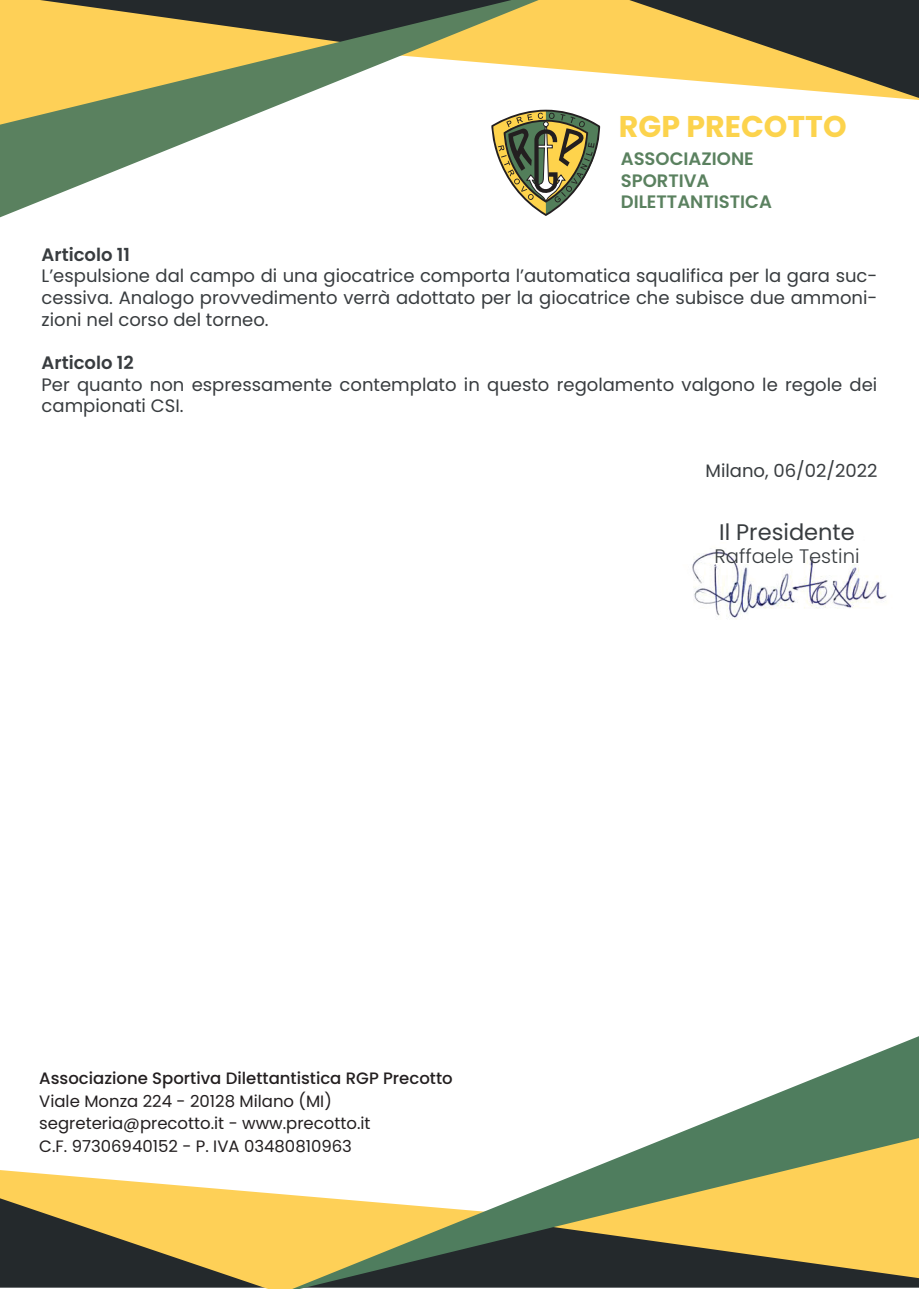
<style>
.page{position:relative;width:919px;height:1289px;background:#fff}
.page>*{position:absolute;margin:0;border:0;box-sizing:border-box;transform-origin:0 0}
.t1{font:700 30px "Poppins";color:#fcd34d}
.t2{font:22.5px "Poppins";color:#383c3f}
.t3{font:300 19.5px "Poppins";color:#383c3f}
.t4{font:18px/21.6px "Poppins";color:#383c3f;text-align:justify}
.t5{font:600 18px/21.6px "Poppins";color:#5a815f}
.t6{font:600 18px "Poppins";color:#383c3f}
.t7{font:16.5px/22.5px "Poppins";color:#231f20}
.t8{font:500 16.5px "Poppins";color:#231f20}
</style>
<div class="page">
<svg style="left:538px;top:0;width:380px;height:100px;fill:#fed057"></svg>
<svg style="left:0;top:0;width:538px;height:217px"></svg>
<svg style="left:0;top:1170px;width:292px;height:118px;background:#b29b5a"></svg>
<svg style="left:292px;top:1036px;width:626px;height:252px"></svg>
<svg style="left:491px;top:110px;width:109px;height:106px"></svg>
<img style="left:692px;top:551px;width:195px;height:69px">
<h1 class="t1" style="left:619px;top:109px;width:229px">RGP PRECOTTO</h1>
<p class="t5" style="left:620px;top:148px;width:153px">ASSOCIAZIONE<br>SPORTIVA<br>DILETTANTISTICA</p>
<p class="t6" style="left:42px;top:244px;width:90px">Articolo 11</p>
<p class="t4" style="left:42px;top:265px;width:837px">L’espulsione dal campo di una giocatrice comporta l’automatica squalifica per la gara suc&shy;cessiva. Analogo provvedimento verrà adottato per la giocatrice che subisce due ammoni&shy;zioni nel corso del torneo.</p>
<p class="t6" style="left:42px;top:352px;width:94px">Articolo 12</p>
<p class="t4" style="left:42px;top:373px;width:837px">Per quanto non espressamente contemplato in questo regolamento valgono le regole dei campionati CSI.</p>
<p class="t4" style="left:705px;top:460px;width:173px">Milano, 06/02/2022</p>
<p class="t8" style="left:39px;top:1068px;width:415px">Associazione Sportiva Dilettantistica RGP Precotto</p>
<p class="t7" style="left:39px;top:1089px;width:333px">Viale Monza 224 - 20128 Milano (MI) segreteria@precotto.it - www.precotto.it<br>C.F. 97306940152 - P. IVA 03480810963</p>
<p class="t2" style="left:719px;top:518px;width:137px">Il Presidente</p>
<p class="t3" style="left:714px;top:545px;width:146px">Raffaele Testini</p>
</div>
